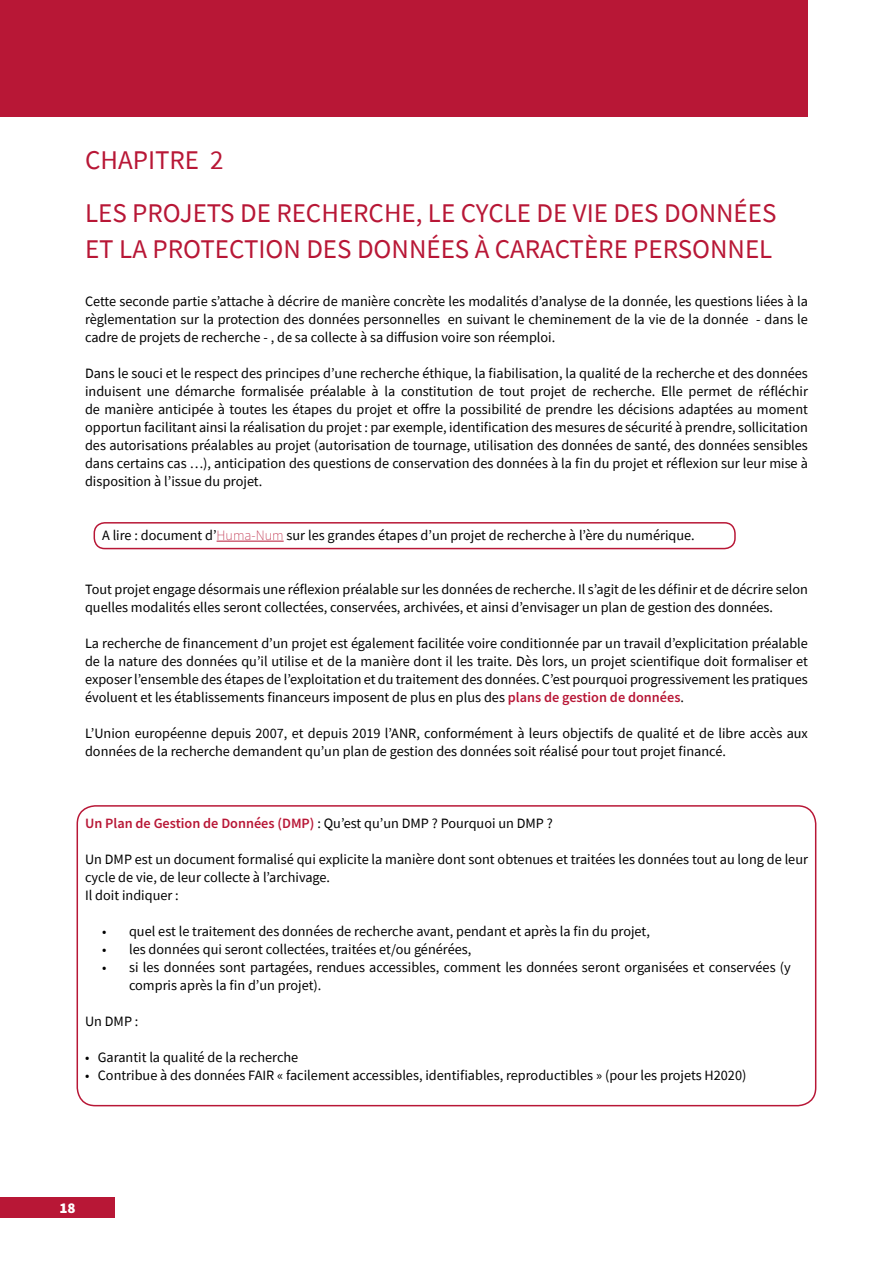
<style>
.page{position:relative;width:893px;height:1263px;background:#fff}
.page>*{position:absolute;margin:0;border:0;box-sizing:border-box;transform-origin:0 0}
.t1{font:27px/52.9px "Source Sans Pro";color:#b81736}
.t2{font:900 15px "Source Sans Pro";color:#fff}
.t3{font:14.25px/18px "Source Sans Pro";color:#000}
.s1{font-weight:200;color:#b81736}
.s2{font-weight:600;color:#b81736}
</style>
<div class="page">
<div style="left:0;top:1197px;width:115px;height:21px;background:#b81736"></div>
<div style="left:0;top:0;width:808px;height:117px;background:#b81736"></div>
<hr style="left:217px;top:541px;width:67px;height:1px;background:#b81736">
<div style="left:94px;top:522px;width:642px;height:27px;border:2px solid #b81736;border-radius:11px"></div>
<div style="left:77px;top:805px;width:739px;height:301px;border:2px solid #b81736;border-radius:18px"></div>
<h1 class="t1" style="left:85px;top:133px;width:693px">CHAPITRE 2<br>LES PROJETS DE RECHERCHE, LE CYCLE DE VIE DES DONNÉES</h1>
<h1 class="t1" style="left:85px;top:222px;width:689px">ET LA PROTECTION DES DONNÉES À CARACTÈRE PERSONNEL</h1>
<p class="t3" style="left:85px;top:292px;width:724px;text-align:justify">Cette seconde partie s’attache à décrire de manière concrète les modalités d’analyse de la donnée, les questions liées à la règlementation sur la protection des données personnelles en suivant le cheminement de la vie de la donnée - dans le cadre de projets de recherche - , de sa collecte à sa diffusion voire son réemploi.</p>
<p class="t3" style="left:85px;top:364px;width:724px;text-align:justify">Dans le souci et le respect des principes d’une recherche éthique, la fiabilisation, la qualité de la recherche et des données induisent une démarche formalisée préalable à la constitution de tout projet de recherche. Elle permet de réfléchir de manière anticipée à toutes les étapes du projet et offre la possibilité de prendre les décisions adaptées au moment opportun facilitant ainsi la réalisation du projet : par exemple, identification des mesures de sécurité à prendre, sollicitation des autorisations préalables au projet (autorisation de tournage, utilisation des données de santé, des données sensibles dans certains cas …), anticipation des questions de conservation des données à la fin du projet et réflexion sur leur mise à disposition à l’issue du projet.</p>
<p class="t3" style="left:102px;top:526px;width:594px">A lire : document d’<span class="s1">Huma-Num</span> sur les grandes étapes d’un projet de recherche à l’ère du numérique.</p>
<p class="t3" style="left:85px;top:580px;width:724px">Tout projet engage désormais une réflexion préalable sur les données de recherche. Il s’agit de les définir et de décrire selon quelles modalités elles seront collectées, conservées, archivées, et ainsi d’envisager un plan de gestion des données.</p>
<p class="t3" style="left:85px;top:634px;width:724px;text-align:justify">La recherche de financement d’un projet est également facilitée voire conditionnée par un travail d’explicitation préalable de la nature des données qu’il utilise et de la manière dont il les traite. Dès lors, un projet scientifique doit formaliser et exposer l’ensemble des étapes de l’exploitation et du traitement des données. C’est pourquoi progressivement les pratiques évoluent et les établissements financeurs imposent de plus en plus des <span class="s2">plans de gestion de données</span>.</p>
<p class="t3" style="left:85px;top:724px;width:724px">L’Union européenne depuis 2007, et depuis 2019 l’ANR, conformément à leurs objectifs de qualité et de libre accès aux données de la recherche demandent qu’un plan de gestion des données soit réalisé pour tout projet financé.</p>
<p class="t3" style="left:85px;top:814px;width:469px"><span class="s2">Un Plan de Gestion de Données (DMP)</span> : Qu’est qu’un DMP ? Pourquoi un DMP ?</p>
<p class="t3" style="left:85px;top:850px;width:724px">Un DMP est un document formalisé qui explicite la manière dont sont obtenues et traitées les données tout au long de leur cycle de vie, de leur collecte à l’archivage.<br>Il doit indiquer :</p>
<p class="t3" style="left:102px;top:922px;width:549px">• quel est le traitement des données de recherche avant, pendant et après la fin du projet,</p>
<p class="t3" style="left:102px;top:940px;width:371px">• les données qui seront collectées, traitées et/ou générées,</p>
<p class="t3" style="left:129px;top:958px;width:663px;text-indent:-27px">• si les données sont partagées, rendues accessibles, comment les données seront organisées et conservées (y compris après la fin d’un projet).</p>
<p class="t3" style="left:85px;top:1012px;width:55px">Un DMP :</p>
<p class="t3" style="left:85px;top:1048px;width:215px">• Garantit la qualité de la recherche</p>
<p class="t3" style="left:85px;top:1066px;width:663px">• Contribue à des données FAIR « facilement accessibles, identifiables, reproductibles » (pour les projets H2020)</p>
<p class="t2" style="left:60px;top:1198px;width:18px">18</p>
</div>
